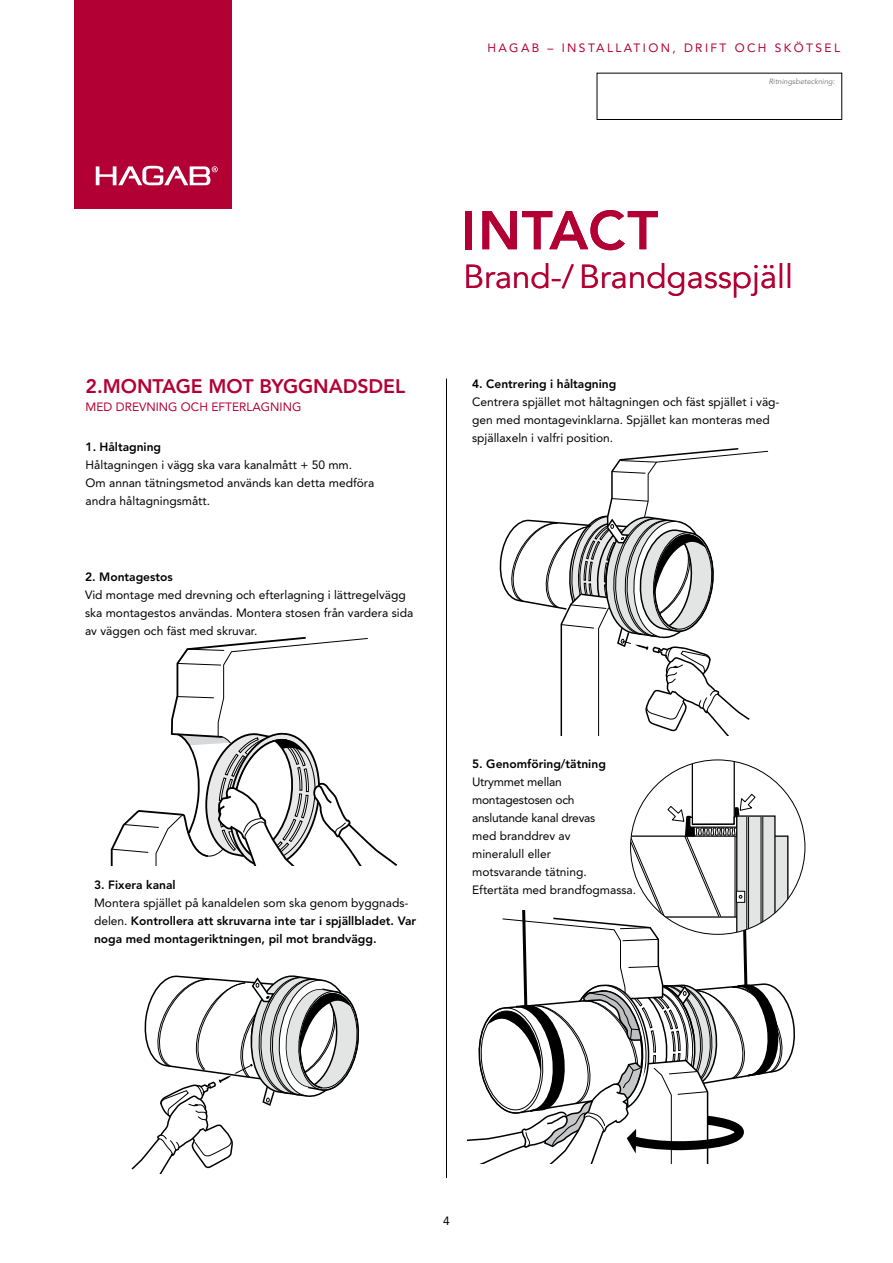
<style>
.page{position:relative;width:893px;height:1263px;background:#fff}
.page>*{position:absolute;margin:0;border:0;box-sizing:border-box;transform-origin:0 0}
.t1{font:800 54px "Avenir LT Std";letter-spacing:.01em;color:#b30034}
.t2{font:33px "Avenir LT Std";color:#b30034}
.t3{font:800 19.5px "Avenir LT Std";letter-spacing:-.005em;color:#b30034}
.t4{font:12px/18px "Avenir LT Std";color:#000}
.t5{font:800 12px/18px "Avenir LT Std";color:#000}
.t6{font:12px "Avenir LT Std";letter-spacing:.2em;color:#b30034}
.t7{font:12px "Avenir LT Std";color:#b30034}
.t8{font:italic 7.5px "Avenir LT Std";color:#707172}
.s1{font-weight:400}
</style>
<div class="page">
<hr style="left:446px;top:378px;width:1px;height:800px;background:#000">
<svg style="left:110px;top:636px;width:288px;height:229px"></svg>
<svg style="left:499px;top:448px;width:269px;height:287px"></svg>
<div style="left:74px;top:0;width:158px;height:209px;background:#b30034"></div>
<svg style="left:96px;top:166px;width:122px;height:19px"></svg>
<svg style="left:131px;top:975px;width:229px;height:199px"></svg>
<svg style="left:468px;top:760px;width:331px;height:403px"></svg>
<div style="left:597px;top:73px;width:245px;height:47px;border:1px solid #000"></div>
<p class="t6" style="left:487px;top:40px;width:354px">HAGAB – INSTALLATION, DRIFT OCH SKÖTSEL</p>
<p class="t8" style="left:769px;top:77px;width:68px">Ritningsbeteckning:</p>
<h3 class="t3" style="left:86px;top:375px;width:321px">2.MONTAGE MOT BYGGNADSDEL</h3>
<p class="t7" style="left:86px;top:400px;width:217px">MED DREVNING OCH EFTERLAGNING</p>
<p class="t5" style="left:86px;top:438px;width:77px">1. Håltagning</p>
<p class="t4" style="left:86px;top:456px;width:290px">Håltagningen i vägg ska vara kanalmått + 50 mm.<br>Om annan tätningsmetod används kan detta medföra andra håltagningsmått.</p>
<p class="t5" style="left:85px;top:568px;width:89px">2. Montagestos</p>
<p class="t4" style="left:85px;top:586px;width:330px">Vid montage med drevning och efterlagning i lättregelvägg ska montagestos användas. Montera stosen från vardera sida av väggen och fäst med skruvar.</p>
<p class="t5" style="left:94px;top:876px;width:83px">3. Fixera kanal</p>
<p class="t5" style="left:94px;top:894px;width:324px"><span class="s1">Montera spjället på kanaldelen som ska genom byggnads&shy;delen.</span> Kontrollera att skruvarna inte tar i spjällbladet. Var noga med montageriktningen, pil mot brandvägg.</p>
<h1 class="t1" style="left:461px;top:199px;width:198px">INTACT</h1>
<h2 class="t2" style="left:463px;top:258px;width:331px">Brand-/ Brandgasspjäll</h2>
<p class="t5" style="left:472px;top:374px;width:146px">4. Centrering i håltagning</p>
<p class="t4" style="left:472px;top:392px;width:309px">Centrera spjället mot håltagningen och fäst spjället i väg&shy;gen med montagevinklarna. Spjället kan monteras med spjällaxeln i valfri position.</p>
<p class="t5" style="left:472px;top:755px;width:135px">5. Genomföring/tätning</p>
<p class="t4" style="left:472px;top:773px;width:166px">Utrymmet mellan montagestosen och<br>anslutande kanal drevas<br>med branddrev av<br>mineralull eller<br>motsvarande tätning.<br>Eftertäta med brandfogmassa.</p>
<p class="t4" style="left:443px;top:1212px;width:8px">4</p>
</div>
